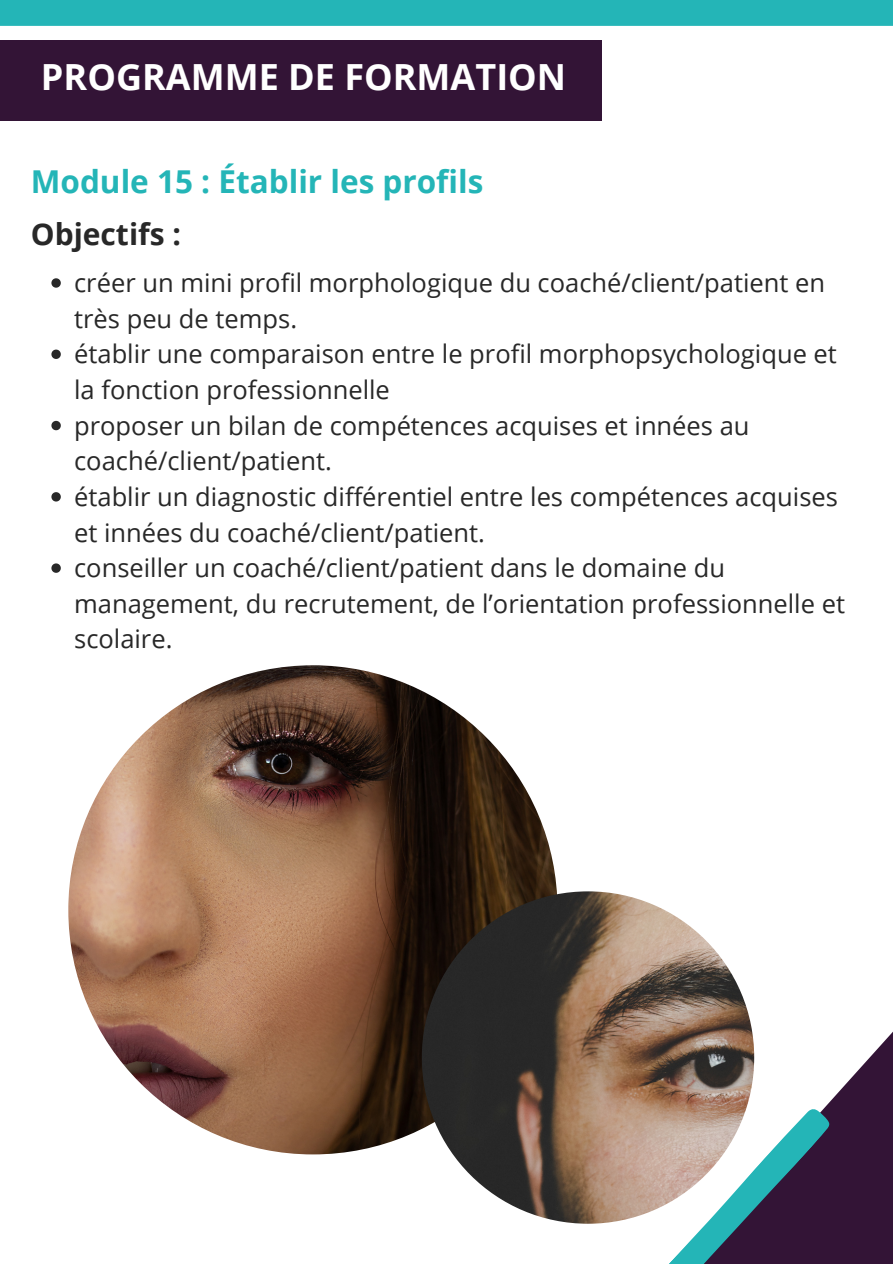
<style>
.page{position:relative;width:893px;height:1264px;background:#fff}
.page>*{position:absolute;margin:0;border:0;box-sizing:border-box;transform-origin:0 0}
.t1{font:700 36px "Open Sans";color:#fff}
.t2{font:700 31.5px "Open Sans";color:#24b5b7}
.t3{font:700 30px "Open Sans";color:#282828}
.t4{font:25.5px/35.7px "Open Sans";color:#282828}
</style>
<div class="page">
<div style="left:0;top:40px;width:601px;height:80px;background:#331436"></div>
<svg style="left:552px;top:858px;width:340px;height:405px"></svg>
<svg style="left:658px;top:1107px;width:171px;height:156px"></svg>
<div style="left:0;top:0;width:892px;height:26px;background:#24b5b7"></div>
<svg style="left:51px;top:278px;width:10px;height:10px"></svg>
<svg style="left:51px;top:349px;width:10px;height:10px"></svg>
<svg style="left:51px;top:421px;width:10px;height:9px"></svg>
<svg style="left:51px;top:492px;width:10px;height:9px"></svg>
<svg style="left:51px;top:563px;width:10px;height:10px"></svg>
<img style="left:68px;top:665px;width:489px;height:489px;border-radius:50%">
<img style="left:422px;top:891px;width:332px;height:332px;border-radius:50%">
<h1 class="t1" style="left:41px;top:52px;width:526px">PROGRAMME DE FORMATION</h1>
<p class="t2" style="left:31px;top:159px;width:454px">Module 15 : Établir les profils</p>
<p class="t3" style="left:31px;top:212px;width:152px">Objectifs :</p>
<p class="t4" style="left:74px;top:264px;width:772px">créer un mini profil morphologique du coaché/client/patient en très peu de temps.<br>établir une comparaison entre le profil morphopsychologique et la fonction professionnelle<br>proposer un bilan de compétences acquises et innées au coaché/client/patient.<br>établir un diagnostic différentiel entre les compétences acquises et innées du coaché/client/patient.<br>conseiller un coaché/client/patient dans le domaine du management, du recrutement, de l’orientation professionnelle et scolaire.</p>
</div>
